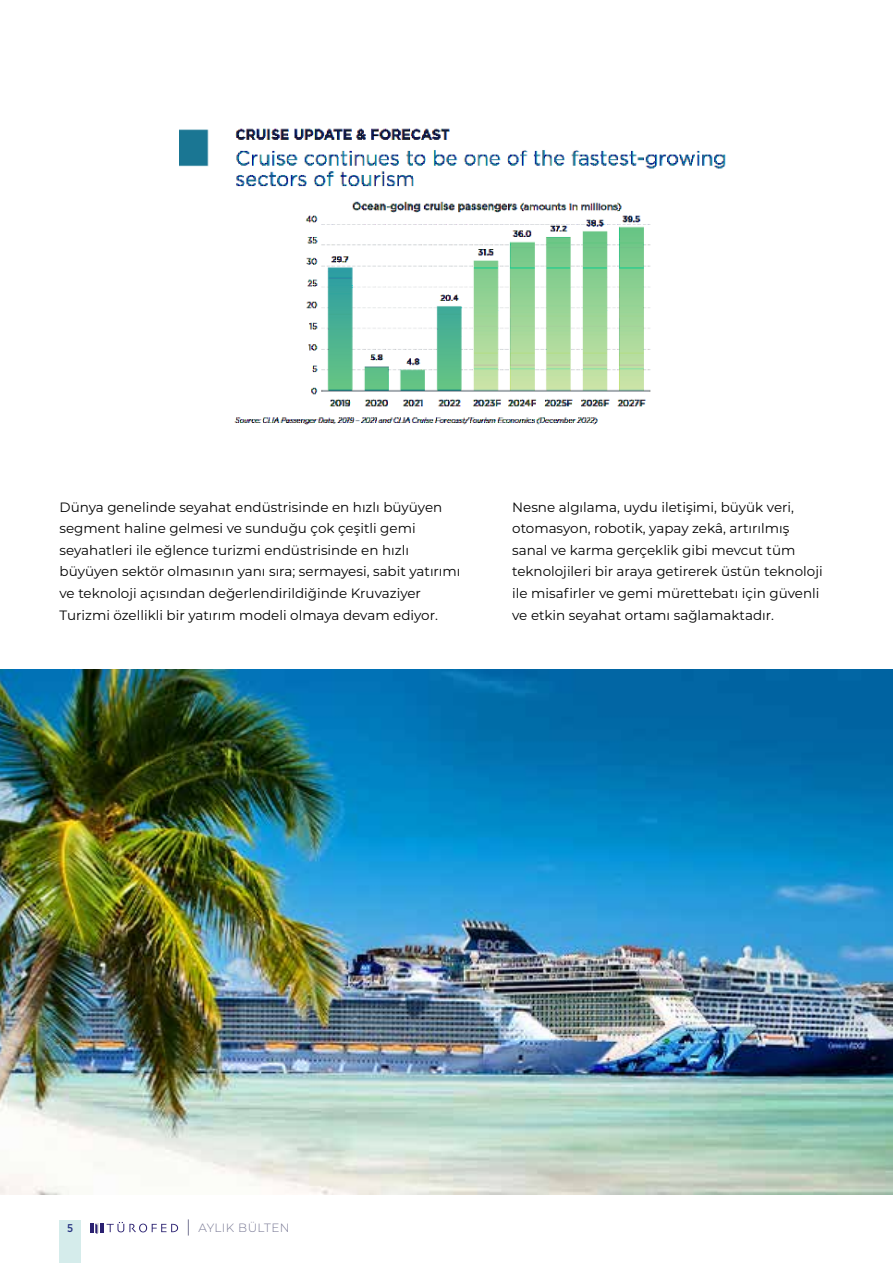
<style>
.page{position:relative;width:893px;height:1263px;background:#fff}
.page>*{position:absolute;margin:0;border:0;box-sizing:border-box;transform-origin:0 0}
.t1{font:13.5px/21.6px "Montserrat";color:#000}
.t2{font:300 12px "Montserrat";letter-spacing:.035em;color:#787894}
.t3{font:500 11.25px "Gotham Narrow";color:#283583}
</style>
<div class="page">
<div style="left:60px;top:1220px;width:21px;height:43px;background:#d5eceb"></div>
<svg style="left:91px;top:1222px;width:87px;height:12px"></svg>
<svg style="left:188px;top:1219px;width:1px;height:16px"></svg>
<img style="left:0;top:670px;width:893px;height:525px">
<img style="left:179px;top:128px;width:547px;height:297px">
<p class="t1" style="left:60px;top:495px;width:400px">Dünya genelinde seyahat endüstrisinde en hızlı büyüyen segment haline gelmesi ve sunduğu çok çeşitli gemi seyahatleri ile eğlence turizmi endüstrisinde en hızlı büyüyen sektör olması nı n yanı sı ra; sermayesi, sabit yatı rı mı ve teknoloji açısı ndan değerlendirildiğinde Kruvaziyer Turizmi özellikli bir yatı rı m modeli olmaya devam ediyor.</p>
<p class="t1" style="left:512px;top:495px;width:312px">Nesne algı lama, uydu iletişimi, büyük veri, otomasyon, robotik, yapay zekâ, artı rı lmış sanal ve karma gerçeklik gibi mevcut tüm teknolojileri bir araya getirerek üstün teknoloji ile misafirler ve gemi mürettebatı için güvenli ve etkin seyahat ortamı sağlamaktadı r.</p>
<p class="t3" style="left:67px;top:1221px;width:8px">5</p>
<p class="t2" style="left:198px;top:1220px;width:93px">AYLIK BÜLTEN</p>
</div>
